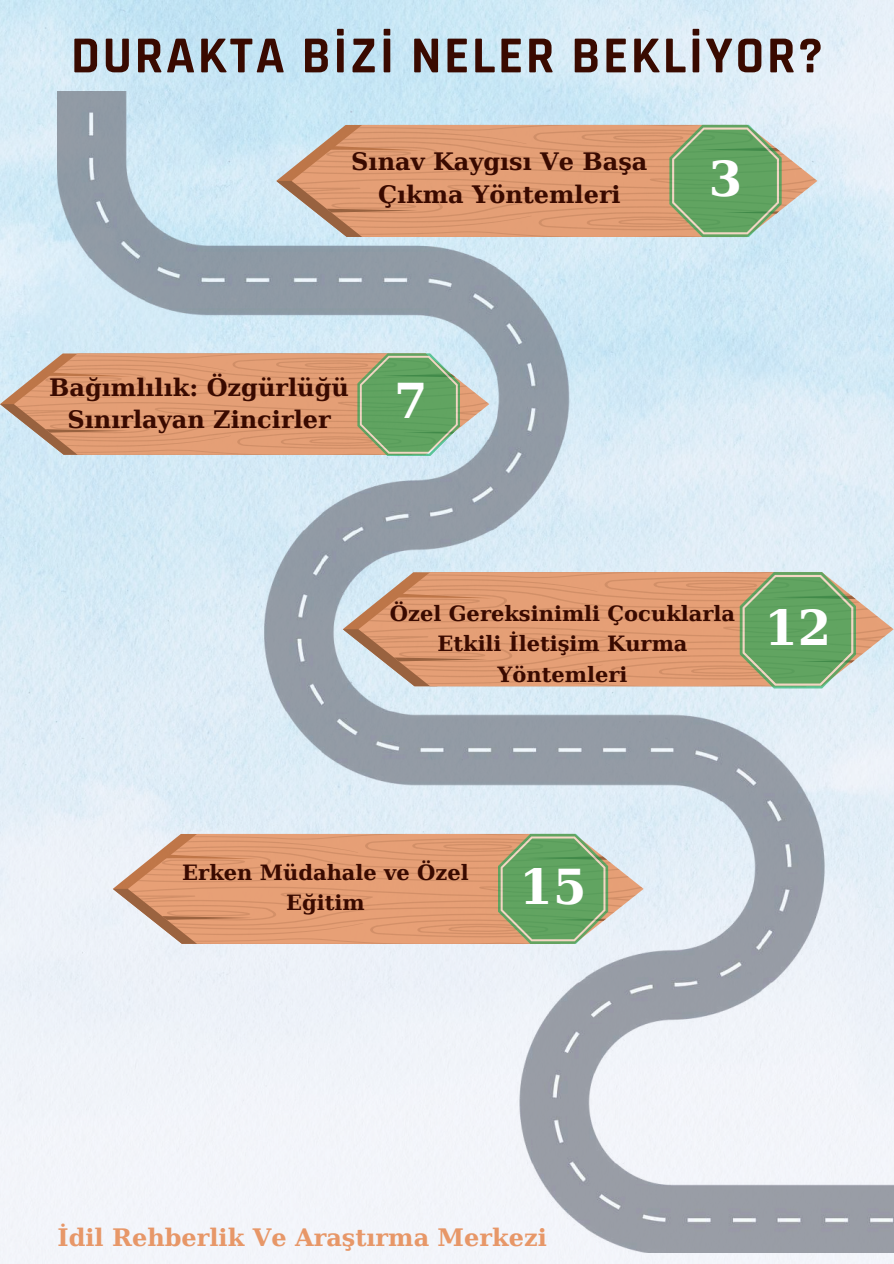
<style>
.page{position:relative;width:894px;height:1264px;background:#fff}
.page>*{position:absolute;margin:0;border:0;box-sizing:border-box;transform-origin:0 0}
.t1{font:700 52.5px "Rajdhani";letter-spacing:.05em;color:#390a00}
.t2{font:700 48px "DejaVu Serif";color:#fff}
.t3{font:700 24px/32.7px "DejaVu Serif";color:#390a00;text-align:center}
.t4{font:700 24px "DejaVu Serif";color:#e79768}
.t5{font:700 21px/30.3px "DejaVu Serif";color:#390a00;text-align:center}
</style>
<div class="page">
<img style="left:0;top:0;width:893px;height:1263px">
<img style="left:58px;top:92px;width:835px;height:1160px">
<svg style="left:343px;top:572px;width:550px;height:116px;background:#c9a681"></svg>
<svg style="left:113px;top:833px;width:530px;height:110px;background:#cca781"></svg>
<svg style="left:0;top:353px;width:489px;height:103px;background:#c7a681"></svg>
<svg style="left:276px;top:125px;width:541px;height:112px;background:#c8a580"></svg>
<h1 class="t1" style="left:71px;top:24px;width:753px">DURAKTA BİZİ NELER BEKLİYOR?</h1>
<p class="t3" style="left:351px;top:145px;width:298px">Sınav Kaygısı Ve Başa<br>Çıkma Yöntemleri</p>
<h2 class="t2" style="left:708px;top:151px;width:35px">3</h2>
<p class="t3" style="left:49px;top:371px;width:301px">Bağımlılık: Özgürlüğü<br>Sınırlayan Zincirler</p>
<h2 class="t2" style="left:394px;top:373px;width:35px">7</h2>
<p class="t5" style="left:389px;top:598px;width:347px">Özel Gereksinimli Çocuklarla<br>Etkili İletişim Kurma<br>Yöntemleri</p>
<h2 class="t2" style="left:764px;top:600px;width:68px">12</h2>
<p class="t5" style="left:182px;top:857px;width:288px">Erken Müdahale ve Özel<br>Eğitim</p>
<h2 class="t2" style="left:519px;top:859px;width:68px">15</h2>
<p class="t4" style="left:57px;top:1222px;width:490px">İdil Rehberlik Ve Araştırma Merkezi</p>
</div>
